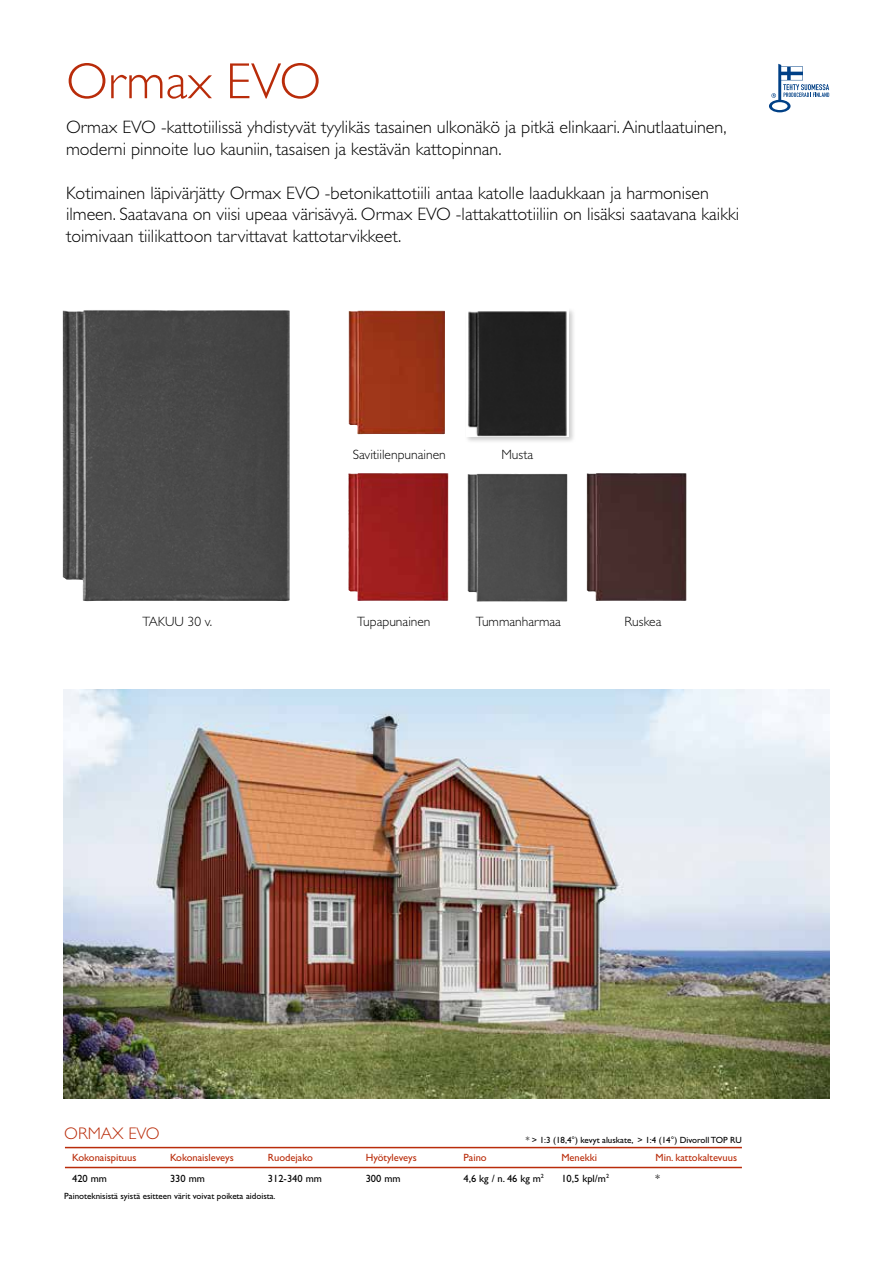
<style>
.page{position:relative;width:893px;height:1263px;background:#fff}
.page>*{position:absolute;margin:0;border:0;box-sizing:border-box;transform-origin:0 0}
.t1{font:300 51px "Gill Sans Std";color:#b92c0a}
.t2{font:300 18px/21.8px "Gill Sans Std";color:#000}
.t3{font:300 16.8px "Gill Sans Std";color:#b92c0a}
.t4{font:300 13.5px "Gill Sans Std";color:#000}
.t5{font:10.5px "Gill Sans Std";color:#b92c0a}
.t6{font:10.5px "Gill Sans Std";color:#000}
.t7{font:9px "Gill Sans Std";color:#000}
</style>
<div class="page">
<svg style="left:769px;top:64px;width:60px;height:48px"></svg>
<img style="left:64px;top:690px;width:765px;height:408px">
<hr style="left:65px;top:1167px;width:677px;height:1px;background:#b92c0a">
<hr style="left:65px;top:1147px;width:677px;height:1px;background:#b92c0a">
<img style="left:63px;top:310px;width:227px;height:292px">
<img style="left:468px;top:474px;width:99px;height:128px">
<img style="left:587px;top:473px;width:99px;height:128px">
<img style="left:348px;top:473px;width:100px;height:128px">
<img style="left:349px;top:311px;width:96px;height:123px">
<div style="left:465px;top:307px;width:111px;height:137px;background:#000;opacity:.2"></div>
<img style="left:466px;top:309px;width:102px;height:127px">
<h1 class="t1" style="left:66px;top:52px;width:257px">Ormax EVO</h1>
<p class="t2" style="left:66px;top:117px;width:662px">Ormax EVO -kattotiilissä yhdistyvät tyylikäs tasainen ulkonäkö ja pitkä elinkaari. Ainutlaatuinen, moderni pinnoite luo kauniin, tasaisen ja kestävän kattopinnan.</p>
<p class="t2" style="left:66px;top:182px;width:675px">Kotimainen läpivärjätty Ormax EVO -betonikattotiili antaa katolle laadukkaan ja harmonisen ilmeen. Saatavana on viisi upeaa värisävyä. Ormax EVO -lattakattotiiliin on lisäksi saatavana kaikki toimivaan tiilikattoon tarvittavat kattotarvikkeet.</p>
<p class="t4" style="left:142px;top:614px;width:71px">TAKUU 30 v.</p>
<p class="t4" style="left:353px;top:447px;width:94px">Savitiilenpunainen</p>
<p class="t4" style="left:501px;top:447px;width:33px">Musta</p>
<p class="t4" style="left:357px;top:614px;width:75px">Tupapunainen</p>
<p class="t4" style="left:476px;top:614px;width:87px">Tummanharmaa</p>
<p class="t4" style="left:624px;top:614px;width:38px">Ruskea</p>
<p class="t3" style="left:64px;top:1123px;width:97px">ORMAX EVO</p>
<p class="t5" style="left:72px;top:1151px;width:66px">Kokonaispituus</p>
<p class="t5" style="left:170px;top:1151px;width:65px">Kokonaisleveys</p>
<p class="t5" style="left:268px;top:1151px;width:47px">Ruodejako</p>
<p class="t5" style="left:366px;top:1151px;width:53px">Hyötyleveys</p>
<p class="t5" style="left:464px;top:1151px;width:25px">Paino</p>
<p class="t5" style="left:561px;top:1151px;width:37px">Menekki</p>
<p class="t5" style="left:655px;top:1151px;width:83px">Min. kattokaltevuus</p>
<p class="t6" style="left:72px;top:1172px;width:36px">420 mm</p>
<p class="t6" style="left:170px;top:1172px;width:36px">330 mm</p>
<p class="t6" style="left:268px;top:1172px;width:56px">312-340 mm</p>
<p class="t6" style="left:366px;top:1172px;width:36px">300 mm</p>
<p class="t6" style="left:464px;top:1172px;width:82px">4,6 kg / n. 46 kg m<sup>2</sup></p>
<p class="t6" style="left:561px;top:1172px;width:49px">10,5 kpl/m<sup>2</sup></p>
<p class="t6" style="left:655px;top:1172px;width:6px">*</p>
<p class="t7" style="left:64px;top:1191px;width:213px">Painoteknisistä syistä esitteen värit voivat poiketa aidoista.</p>
<p class="t7" style="left:526px;top:1134px;width:218px">* &gt; 1:3 (18,4°) kevyt aluskate, &gt; 1:4 (14°) Divoroll TOP RU</p>
</div>
